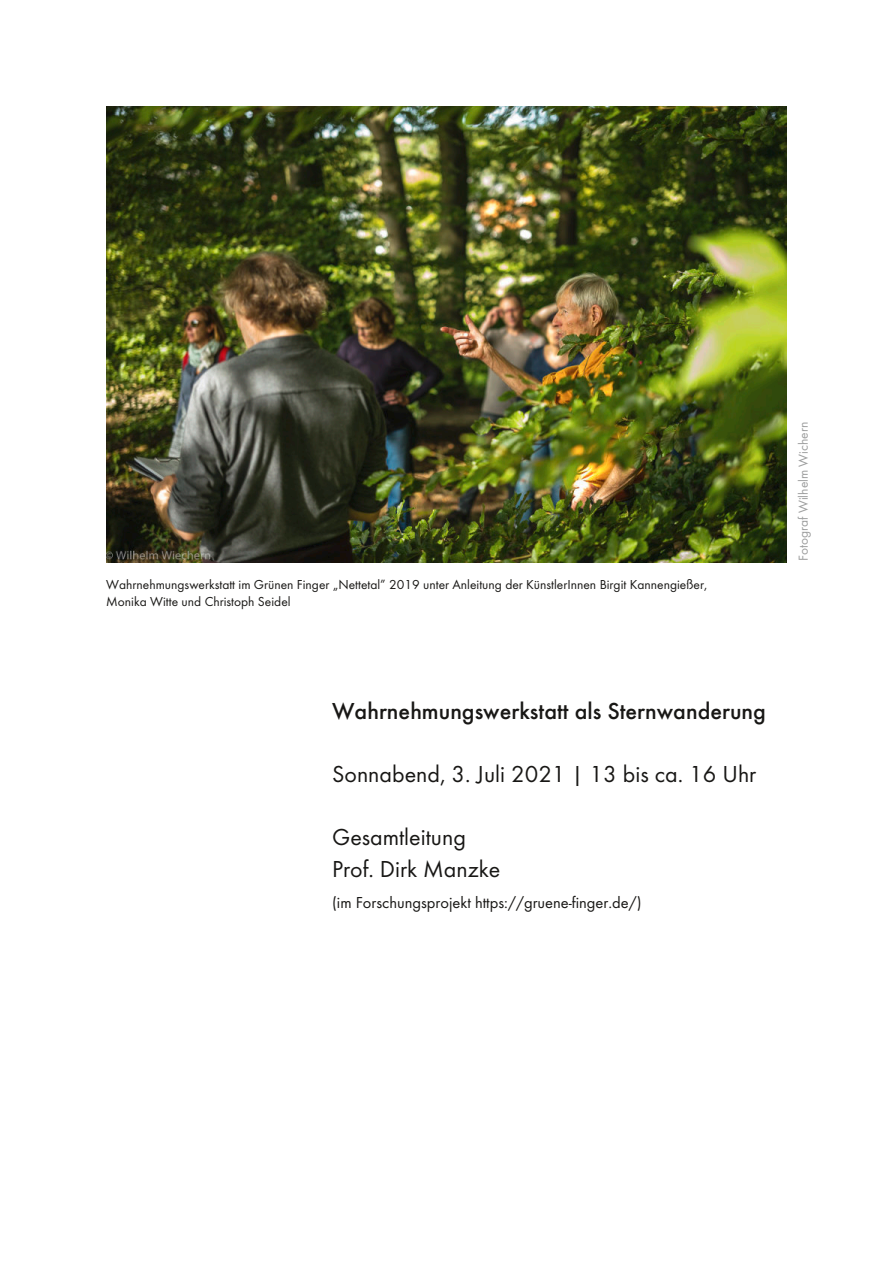
<style>
.page{position:relative;width:893px;height:1263px;background:#fff}
.page>*{position:absolute;margin:0;border:0;box-sizing:border-box;transform-origin:0 0}
.t1{font:24px/31.5px "Futura T";color:#181715}
.t2{font:500 24px "Futura T";color:#181715}
.t3{font:16.5px "Futura T";color:#181715}
.t4{font:13.5px/16.5px "Futura T";color:#181715}
.t5{font:13.5px "Futura T";color:#9d9e9e}
</style>
<div class="page">
<img style="left:106px;top:106px;width:681px;height:456px">
<p class="t4" style="left:106px;top:578px;width:602px">Wahrnehmungswerkstatt im Grünen Finger „Nettetal” 2019 unter Anleitung der KünstlerInnen Birgit Kannengießer,<br>Monika Witte und Christoph Seidel</p>
<p class="t5" style="left:799px;top:561px;width:140px;rotate:-90deg">Fotograf Wilhelm Wichern</p>
<h1 class="t2" style="left:332px;top:703px;width:435px">Wahrnehmungswerkstatt als Sternwanderung</h1>
<h1 class="t1" style="left:332px;top:761px;width:426px">Sonnabend, 3. Juli 2021 | 13 bis ca. 16 Uhr</h1>
<h1 class="t1" style="left:332px;top:824px;width:170px">Gesamtleitung<br>Prof. Dirk Manzke</h1>
<p class="t3" style="left:332px;top:897px;width:311px">(im Forschungsprojekt https://gruene-finger.de/)</p>
</div>
